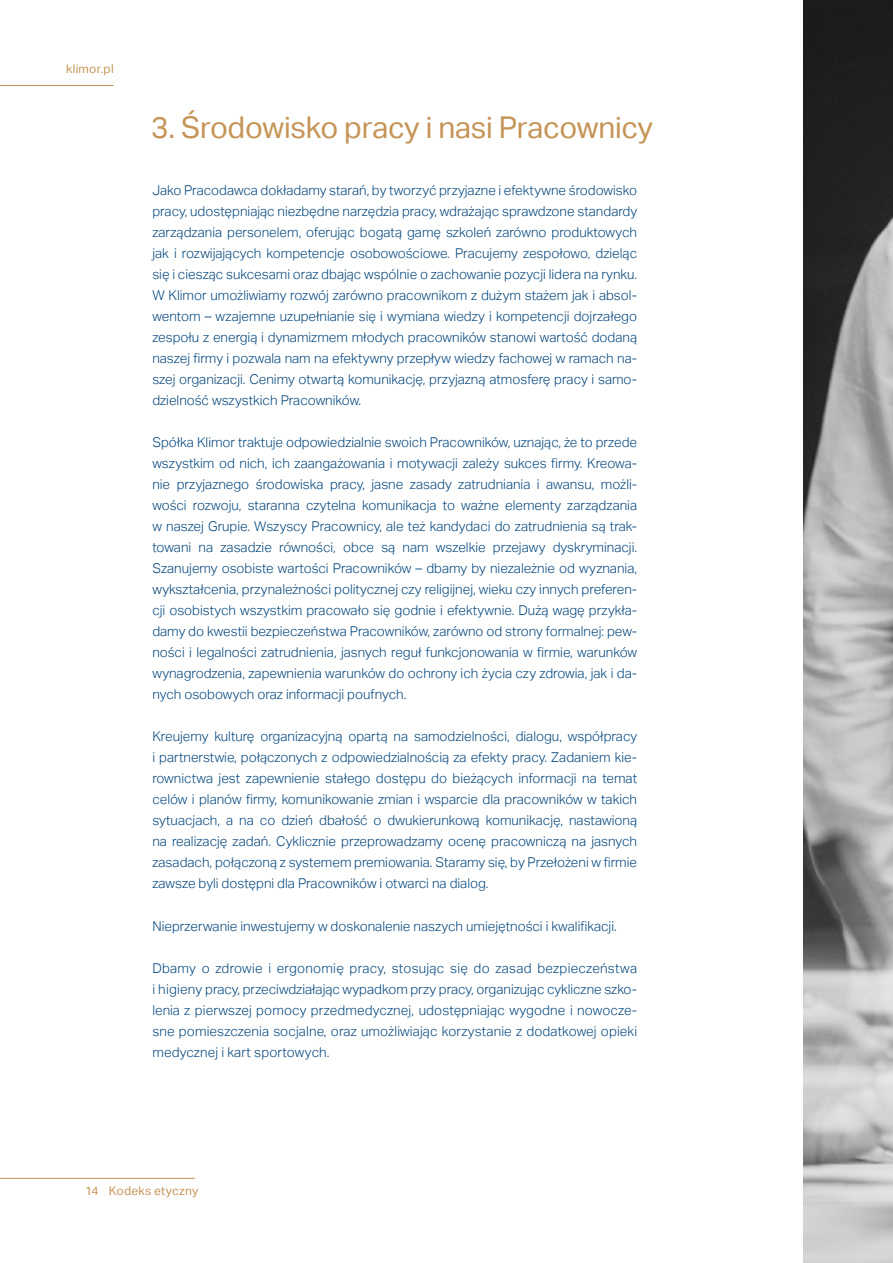
<style>
.page{position:relative;width:893px;height:1263px;background:#fff}
.page>*{position:absolute;margin:0;border:0;box-sizing:border-box;transform-origin:0 0}
.t1{font:30px "Aktiv Grotesk";letter-spacing:-.01em;color:#c59456}
.t2{font:300 13.5px/21px "Aktiv Grotesk";color:#00447c;text-align:justify}
.t3{font:12px "Aktiv Grotesk";letter-spacing:.02em;color:#c59456}
</style>
<div class="page">
<hr style="left:0;top:85px;width:114px;height:1px;background:#c59456">
<hr style="left:0;top:1178px;width:195px;height:1px;background:#c59456">
<img style="left:804px;top:0;width:89px;height:1263px">
<p class="t3" style="left:66px;top:62px;width:49px">klimor.pl</p>
<h1 class="t1" style="left:151px;top:110px;width:503px">3. Środowisko pracy i nasi Pracownicy</h1>
<p class="t2" style="left:152px;top:179px;width:486px">Jako Pracodawca dokładamy starań, by tworzyć przyjazne i efektywne środowisko pracy, udostępniając niezbędne narzędzia pracy, wdrażając sprawdzone standardy zarządzania personelem, oferując bogatą gamę szkoleń zarówno produktowych jak i rozwijających kompetencje osobowościowe. Pracujemy zespołowo, dzieląc się i ciesząc sukcesami oraz dbając wspólnie o zachowanie pozycji lidera na rynku.<br>W Klimor umożliwiamy rozwój zarówno pracownikom z dużym stażem jak i absol&shy;wentom – wzajemne uzupełnianie się i wymiana wiedzy i kompetencji dojrzałego zespołu z energią i dynamizmem młodych pracowników stanowi wartość dodaną naszej firmy i pozwala nam na efektywny przepływ wiedzy fachowej w ramach na&shy;szej organizacji. Cenimy otwartą komunikację, przyjazną atmosferę pracy i samo&shy;dzielność wszystkich Pracowników.</p>
<p class="t2" style="left:152px;top:432px;width:486px">Spółka Klimor traktuje odpowiedzialnie swoich Pracowników, uznając, że to przede wszystkim od nich, ich zaangażowania i motywacji zależy sukces firmy. Kreowa&shy;nie przyjaznego środowiska pracy, jasne zasady zatrudniania i awansu, możli&shy;wości rozwoju, staranna czytelna komunikacja to ważne elementy zarządzania w naszej Grupie. Wszyscy Pracownicy, ale też kandydaci do zatrudnienia są trak&shy;towani na zasadzie równości, obce są nam wszelkie przejawy dyskryminacji.<br>Szanujemy osobiste wartości Pracowników – dbamy by niezależnie od wyznania, wykształcenia, przynależności politycznej czy religijnej, wieku czy innych preferen&shy;cji osobistych wszystkim pracowało się godnie i efektywnie. Dużą wagę przykła&shy;damy do kwestii bezpieczeństwa Pracowników, zarówno od strony formalnej: pew&shy;ności i legalności zatrudnienia, jasnych reguł funkcjonowania w firmie, warunków wynagrodzenia, zapewnienia warunków do ochrony ich życia czy zdrowia, jak i da&shy;nych osobowych oraz informacji poufnych.</p>
<p class="t2" style="left:152px;top:726px;width:486px">Kreujemy kulturę organizacyjną opartą na samodzielności, dialogu, współpracy i partnerstwie, połączonych z odpowiedzialnością za efekty pracy. Zadaniem kie&shy;rownictwa jest zapewnienie stałego dostępu do bieżących informacji na temat celów i planów firmy, komunikowanie zmian i wsparcie dla pracowników w takich sytuacjach, a na co dzień dbałość o dwukierunkową komunikację, nastawioną na realizację zadań. Cyklicznie przeprowadzamy ocenę pracowniczą na jasnych zasadach, połączoną z systemem premiowania. Staramy się, by Przełożeni w firmie zawsze byli dostępni dla Pracowników i otwarci na dialog.</p>
<p class="t2" style="left:152px;top:915px;width:466px">Nieprzerwanie inwestujemy w doskonalenie naszych umiejętności i kwalifikacji.</p>
<p class="t2" style="left:152px;top:958px;width:486px">Dbamy o zdrowie i ergonomię pracy, stosując się do zasad bezpieczeństwa i higieny pracy, przeciwdziałając wypadkom przy pracy, organizując cykliczne szko&shy;lenia z pierwszej pomocy przedmedycznej, udostępniając wygodne i nowocze&shy;sne pomieszczenia socjalne, oraz umożliwiając korzystanie z dodatkowej opieki medycznej i kart sportowych.</p>
<p class="t3" style="left:85px;top:1184px;width:115px">14 Kodeks etyczny</p>
</div>
